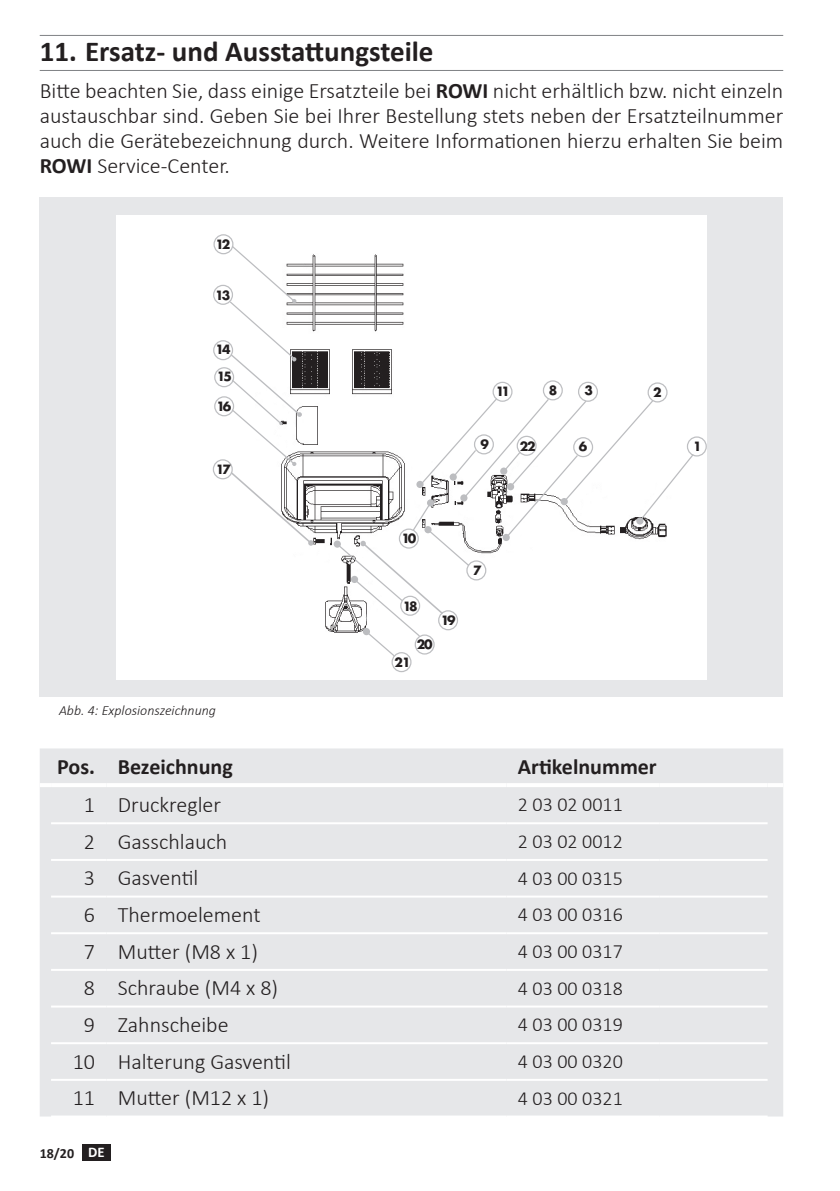
<style>
.page{position:relative;width:840px;height:1191px;background:#fff}
.page>*{position:absolute;margin:0;border:0;box-sizing:border-box;transform-origin:0 0}
.t1{font:700 29px "Calibri";color:#231f20}
.t2{font:300 22px/25px "Calibri";color:#231f20;text-align:justify}
.t3{font:700 22px "Calibri";color:#231f20}
.t4{font:300 20px "Calibri";color:#231f20}
.t5{font:italic 300 14px "Calibri";color:#231f20}
.t6{font:700 14px "Calibri";color:#231f20}
.t7{font:700 12.4px "Futura Std";letter-spacing:-.155em;color:#231f20}
.s1{font-weight:700}
.s2{font-size:14.8px;color:#fff}
</style>
<div class="page">
<div style="left:82px;top:1144px;width:29px;height:16px;background:#231f20"></div>
<hr style="left:40px;top:35px;width:742px;height:1px;background:#808285">
<hr style="left:40px;top:70px;width:742px;height:1px;background:#808285">
<div style="left:40px;top:198px;width:742px;height:499px;background:#e6e7e9"></div>
<div style="left:116px;top:215px;width:590px;height:464px;background:#fff"></div>
<svg style="left:212px;top:234px;width:494px;height:399px"></svg>
<svg style="left:228px;top:244px;width:85px;height:301px"></svg>
<svg style="left:335px;top:397px;width:359px;height:261px"></svg>
<div style="left:362px;top:628px;width:8px;height:7px;background:#bcbdc0;border-radius:50%"></div>
<div style="left:391px;top:652px;width:20px;height:20px;border:1px solid #bebfc2;border-radius:50%"></div>
<div style="left:40px;top:748px;width:742px;height:368px;background:#e6e7e9"></div>
<hr style="left:40px;top:783px;width:11px;height:4px;background:#fff">
<hr style="left:51px;top:783px;width:55px;height:4px;background:#fff">
<hr style="left:106px;top:783px;width:400px;height:4px;background:#fff">
<hr style="left:506px;top:783px;width:153px;height:4px;background:#fff">
<hr style="left:659px;top:783px;width:108px;height:4px;background:#fff">
<hr style="left:767px;top:783px;width:15px;height:4px;background:#fff">
<hr style="left:51px;top:822px;width:55px;height:2px;background:#fff">
<hr style="left:106px;top:822px;width:400px;height:2px;background:#fff">
<hr style="left:506px;top:822px;width:153px;height:2px;background:#fff">
<hr style="left:659px;top:822px;width:108px;height:2px;background:#fff">
<hr style="left:51px;top:859px;width:55px;height:2px;background:#fff">
<hr style="left:106px;top:859px;width:400px;height:2px;background:#fff">
<hr style="left:506px;top:859px;width:153px;height:2px;background:#fff">
<hr style="left:659px;top:859px;width:108px;height:2px;background:#fff">
<hr style="left:51px;top:895px;width:55px;height:2px;background:#fff">
<hr style="left:106px;top:895px;width:400px;height:2px;background:#fff">
<hr style="left:506px;top:895px;width:153px;height:2px;background:#fff">
<hr style="left:659px;top:895px;width:108px;height:2px;background:#fff">
<hr style="left:51px;top:932px;width:55px;height:2px;background:#fff">
<hr style="left:106px;top:932px;width:400px;height:2px;background:#fff">
<hr style="left:506px;top:932px;width:153px;height:2px;background:#fff">
<hr style="left:659px;top:932px;width:108px;height:2px;background:#fff">
<hr style="left:51px;top:969px;width:55px;height:2px;background:#fff">
<hr style="left:106px;top:969px;width:400px;height:2px;background:#fff">
<hr style="left:506px;top:969px;width:153px;height:2px;background:#fff">
<hr style="left:659px;top:969px;width:108px;height:2px;background:#fff">
<hr style="left:51px;top:1078px;width:55px;height:2px;background:#fff">
<hr style="left:106px;top:1078px;width:400px;height:2px;background:#fff">
<hr style="left:506px;top:1078px;width:153px;height:2px;background:#fff">
<hr style="left:659px;top:1078px;width:108px;height:2px;background:#fff">
<hr style="left:51px;top:1115px;width:55px;height:2px;background:#fff">
<hr style="left:106px;top:1115px;width:400px;height:2px;background:#fff">
<hr style="left:506px;top:1115px;width:153px;height:2px;background:#fff">
<hr style="left:659px;top:1115px;width:108px;height:2px;background:#fff">
<hr style="left:51px;top:1005px;width:55px;height:2px;background:#fff">
<hr style="left:106px;top:1005px;width:400px;height:2px;background:#fff">
<hr style="left:506px;top:1005px;width:153px;height:2px;background:#fff">
<hr style="left:659px;top:1005px;width:108px;height:2px;background:#fff">
<hr style="left:51px;top:1042px;width:55px;height:2px;background:#fff">
<hr style="left:106px;top:1042px;width:400px;height:2px;background:#fff">
<hr style="left:506px;top:1042px;width:153px;height:2px;background:#fff">
<hr style="left:659px;top:1042px;width:108px;height:2px;background:#fff">
<h1 class="t1" style="left:40px;top:31px;width:395px">11. Ersatz- und Ausstattungsteile</h1>
<p class="t2" style="left:40px;top:78px;width:744px">Bitte beachten Sie, dass einige Ersatzteile bei <span class="s1">ROWI</span> nicht erhältlich bzw. nicht einzeln austauschbar sind. Geben Sie bei Ihrer Bestellung stets neben der Ersatzteilnummer auch die Gerätebezeichnung durch. Weitere Informationen hierzu erhalten Sie beim <span class="s1">ROWI</span> Service-Center.</p>
<p class="t7" style="left:215px;top:236px;width:17px">12</p>
<p class="t7" style="left:215px;top:287px;width:17px">13</p>
<p class="t7" style="left:215px;top:341px;width:17px">14</p>
<p class="t7" style="left:217px;top:368px;width:17px">15</p>
<p class="t7" style="left:216px;top:398px;width:16px">16</p>
<p class="t7" style="left:216px;top:460px;width:17px">17</p>
<p class="t5" style="left:59px;top:702px;width:158px">Abb. 4: Explosionszeichnung</p>
<p class="t7" style="left:495px;top:383px;width:16px">11</p>
<p class="t7" style="left:548px;top:382px;width:10px">8</p>
<p class="t7" style="left:584px;top:382px;width:10px">3</p>
<p class="t7" style="left:652px;top:383px;width:10px">2</p>
<p class="t7" style="left:480px;top:436px;width:10px">9</p>
<p class="t7" style="left:692px;top:438px;width:10px">1</p>
<p class="t7" style="left:519px;top:438px;width:17px">22</p>
<p class="t7" style="left:578px;top:438px;width:10px">6</p>
<p class="t7" style="left:401px;top:530px;width:17px">10</p>
<p class="t7" style="left:402px;top:597px;width:16px">18</p>
<p class="t7" style="left:394px;top:653px;width:18px">21</p>
<p class="t7" style="left:416px;top:635px;width:18px">20</p>
<p class="t7" style="left:440px;top:612px;width:16px">19</p>
<p class="t7" style="left:473px;top:562px;width:10px">7</p>
<p class="t3" style="left:57px;top:751px;width:177px">Pos. Bezeichnung</p>
<p class="t3" style="left:517px;top:751px;width:140px">Artikelnummer</p>
<p class="t2" style="left:84px;top:792px;width:139px">1 Druckregler</p>
<p class="t4" style="left:517px;top:792px;width:106px">2 03 02 0011</p>
<p class="t2" style="left:84px;top:828px;width:145px">2 Gasschlauch</p>
<p class="t4" style="left:517px;top:829px;width:106px">2 03 02 0012</p>
<p class="t2" style="left:84px;top:865px;width:116px">3 Gasventil</p>
<p class="t4" style="left:517px;top:865px;width:106px">4 03 00 0315</p>
<p class="t2" style="left:84px;top:902px;width:178px">6 Thermoelement</p>
<p class="t4" style="left:517px;top:902px;width:106px">4 03 00 0316</p>
<p class="t2" style="left:84px;top:938px;width:175px">7 Mutter (M8 x 1)</p>
<p class="t4" style="left:517px;top:939px;width:106px">4 03 00 0317</p>
<p class="t2" style="left:84px;top:975px;width:196px">8 Schraube (M4 x 8)</p>
<p class="t4" style="left:517px;top:975px;width:106px">4 03 00 0318</p>
<p class="t2" style="left:84px;top:1011px;width:146px">9 Zahnscheibe</p>
<p class="t4" style="left:517px;top:1012px;width:106px">4 03 00 0319</p>
<p class="t2" style="left:73px;top:1048px;width:220px">10 Halterung Gasventil</p>
<p class="t4" style="left:517px;top:1048px;width:106px">4 03 00 0320</p>
<p class="t2" style="left:73px;top:1085px;width:198px">11 Mutter (M12 x 1)</p>
<p class="t4" style="left:517px;top:1085px;width:106px">4 03 00 0321</p>
<p class="t6" style="left:40px;top:1143px;width:66px">18/20 <span class="s2">DE</span></p>
</div>
